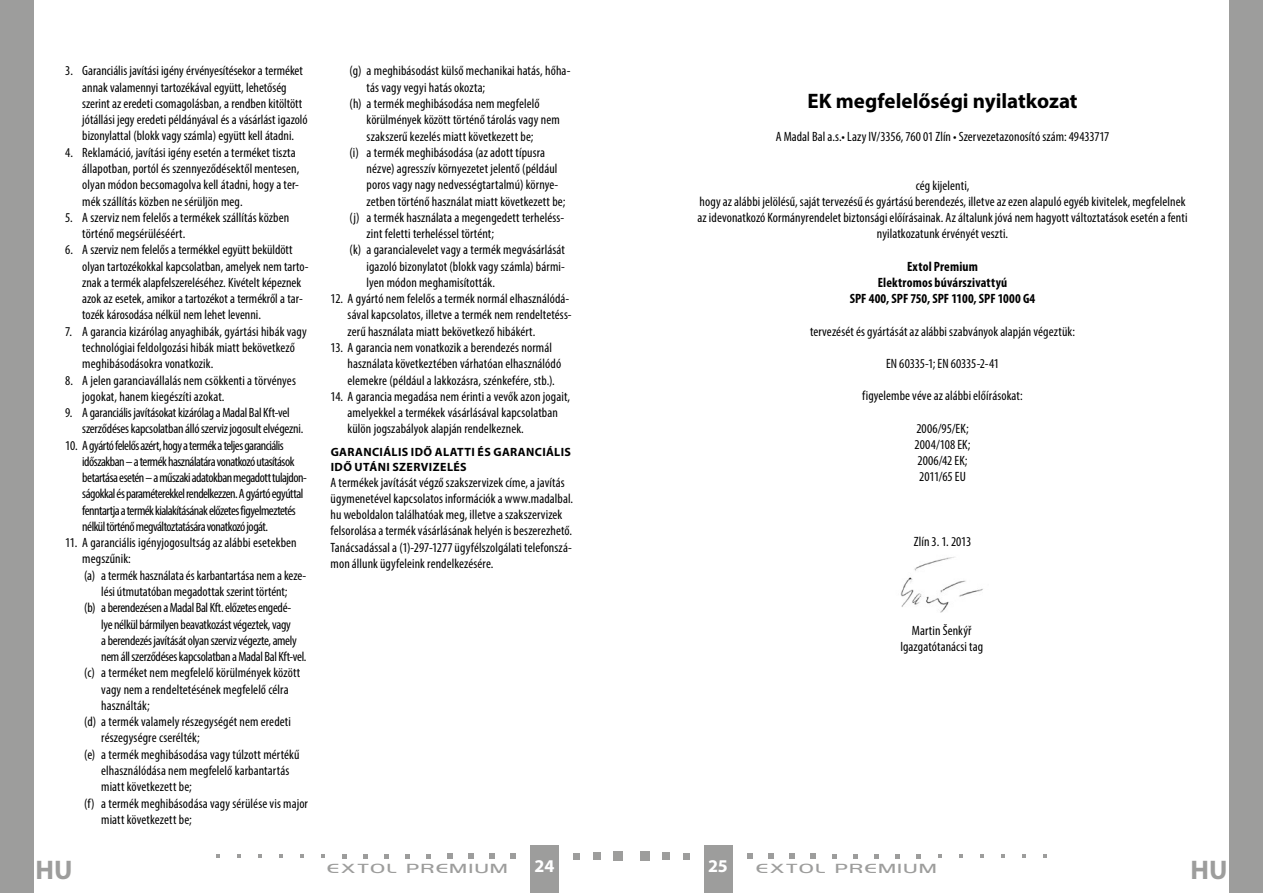
<style>
.page{position:relative;width:1263px;height:893px;background:#fff}
.page>*{position:absolute;margin:0;border:0;box-sizing:border-box;transform-origin:0 0}
.t1{font:700 27px "Myriad Pro";color:#9d9d9c}
.t2{font:700 21px "Myriad Pro";color:#000}
.t3{font:700 18px "Myriad Pro";color:#fff}
.t4{font:condensed 13.5px/16.2px "Myriad Pro";letter-spacing:.005em;color:#000}
.t5{font:condensed 13.5px/16.2px "Myriad Pro";letter-spacing:-.035em;color:#000}
.t6{font:condensed 13.5px "Myriad Pro";letter-spacing:-.025em;color:#000}
.t7{font:condensed 13.5px/16.2px "Myriad Pro";letter-spacing:-.015em;color:#000}
.t8{font:700 condensed 13.5px/16.2px "Myriad Pro";letter-spacing:.01em;color:#000;text-align:center}
.t9{font:700 12px/14.4px "Myriad Pro";letter-spacing:.03em;color:#000}
.t10{font:12px "Highland Gothic Light Medium CE";letter-spacing:.12em;color:#9d9d9c;scale:1.5 1}
</style>
<div class="page">
<div style="left:0;top:0;width:34px;height:893px;background:#9d9d9c"></div>
<div style="left:1229px;top:0;width:34px;height:893px;background:#9d9d9c"></div>
<div style="left:704px;top:844px;width:29px;height:49px;background:#9d9d9c"></div>
<div style="left:530px;top:844px;width:28px;height:49px;background:#9d9d9c"></div>
<div style="left:640px;top:851px;width:9px;height:10px;background:#9d9d9c"></div>
<div style="left:662px;top:852px;width:8px;height:8px;background:#9d9d9c"></div>
<div style="left:683px;top:853px;width:7px;height:6px;background:#9d9d9c"></div>
<svg style="left:747px;top:853px;width:6px;height:6px"></svg>
<svg style="left:768px;top:853px;width:6px;height:6px"></svg>
<svg style="left:789px;top:853px;width:6px;height:6px"></svg>
<svg style="left:811px;top:853px;width:5px;height:6px"></svg>
<svg style="left:832px;top:854px;width:5px;height:4px"></svg>
<svg style="left:853px;top:854px;width:5px;height:4px"></svg>
<svg style="left:874px;top:854px;width:5px;height:4px"></svg>
<svg style="left:895px;top:854px;width:5px;height:4px"></svg>
<svg style="left:916px;top:854px;width:5px;height:4px"></svg>
<svg style="left:938px;top:854px;width:4px;height:4px"></svg>
<svg style="left:959px;top:854px;width:4px;height:4px"></svg>
<svg style="left:980px;top:854px;width:4px;height:4px"></svg>
<svg style="left:1001px;top:854px;width:4px;height:4px"></svg>
<svg style="left:1022px;top:854px;width:4px;height:4px"></svg>
<svg style="left:1043px;top:854px;width:4px;height:4px"></svg>
<div style="left:614px;top:851px;width:9px;height:10px;background:#9d9d9c"></div>
<div style="left:593px;top:852px;width:8px;height:8px;background:#9d9d9c"></div>
<svg style="left:573px;top:853px;width:6px;height:6px"></svg>
<svg style="left:510px;top:853px;width:6px;height:6px"></svg>
<svg style="left:489px;top:853px;width:5px;height:6px"></svg>
<svg style="left:468px;top:853px;width:5px;height:6px"></svg>
<svg style="left:447px;top:853px;width:5px;height:6px"></svg>
<svg style="left:426px;top:854px;width:5px;height:4px"></svg>
<svg style="left:405px;top:854px;width:5px;height:4px"></svg>
<svg style="left:384px;top:854px;width:5px;height:4px"></svg>
<svg style="left:363px;top:854px;width:5px;height:4px"></svg>
<svg style="left:342px;top:854px;width:5px;height:4px"></svg>
<svg style="left:321px;top:854px;width:4px;height:4px"></svg>
<svg style="left:300px;top:854px;width:4px;height:4px"></svg>
<svg style="left:279px;top:854px;width:4px;height:4px"></svg>
<svg style="left:258px;top:854px;width:4px;height:4px"></svg>
<svg style="left:237px;top:854px;width:4px;height:4px"></svg>
<svg style="left:216px;top:854px;width:4px;height:4px"></svg>
<img style="left:900px;top:557px;width:83px;height:56px">
<p class="t4" style="left:82px;top:63px;width:227px;text-indent:-17px">3. Garanciális javítási igény érvényesítésekor a terméket annak valamennyi tartozékával együtt, lehetőség szerint az eredeti csomagolásban, a rendben kitöltött jótállási jegy eredeti példányával és a vásárlást igazoló bizonylattal (blokk vagy számla) együtt kell átadni.</p>
<p class="t4" style="left:82px;top:144px;width:219px;text-indent:-17px">4. Reklamáció, javítási igény esetén a terméket tiszta állapotban, portól és szennyeződésektől mentesen, olyan módon becsomagolva kell átadni, hogy a ter&shy;mék szállítás közben ne sérüljön meg.</p>
<p class="t4" style="left:82px;top:209px;width:208px;text-indent:-17px">5. A szerviz nem felelős a termékek szállítás közben történő megsérüléséért.</p>
<p class="t4" style="left:82px;top:242px;width:228px;text-indent:-17px">6. A szerviz nem felelős a termékkel együtt beküldött olyan tartozékokkal kapcsolatban, amelyek nem tarto&shy;znak a termék alapfelszereléséhez. Kivételt képeznek azok az esetek, amikor a tartozékot a termékről a tar&shy;tozék károsodása nélkül nem lehet levenni.</p>
<p class="t4" style="left:82px;top:323px;width:226px;text-indent:-17px">7. A garancia kizárólag anyaghibák, gyártási hibák vagy technológiai feldolgozási hibák miatt bekövetkező meghibásodásokra vonatkozik.</p>
<p class="t4" style="left:82px;top:372px;width:215px;text-indent:-17px">8. A jelen garanciavállalás nem csökkenti a törvényes jogokat, hanem kiegészíti azokat.</p>
<p class="t7" style="left:82px;top:404px;width:222px;text-indent:-17px">9. A garanciális javításokat kizárólag a Madal Bal Kft-vel szerződéses kapcsolatban álló szerviz jogosult elvégezni.</p>
<p class="t5" style="left:82px;top:437px;width:226px;text-indent:-17px">10. A gyártó felelős azért, hogy a termék a teljes garanciális időszakban – a termék használatára vonatkozó utasítások betartása esetén – a műszaki adatokban megadott tulajdon&shy;ságokkal és paraméterekkel rendelkezzen. A gyártó egyúttal fenntartja a termék kialakításának előzetes figyelmeztetés nélkül történő megváltoztatására vonatkozó jogát.</p>
<p class="t4" style="left:65px;top:534px;width:233px">11. A garanciális igényjogosultság az alábbi esetekben</p>
<p class="t4" style="left:82px;top:551px;width:50px">megszűnik:</p>
<p class="t4" style="left:84px;top:567px;width:224px">(a) a termék használata és karbantartása nem a keze-</p>
<p class="t4" style="left:101px;top:583px;width:188px">lési útmutatóban megadottak szerint történt;</p>
<p class="t6" style="left:84px;top:600px;width:208px">(b) a berendezésen a Madal Bal Kft. előzetes engedé-</p>
<p class="t6" style="left:101px;top:616px;width:191px">lye nélkül bármilyen beavatkozást végeztek, vagy</p>
<p class="t6" style="left:101px;top:632px;width:197px">a berendezés javítását olyan szerviz végezte, amely</p>
<p class="t6" style="left:101px;top:648px;width:207px">nem áll szerződéses kapcsolatban a Madal Bal Kft-vel.</p>
<p class="t4" style="left:84px;top:665px;width:217px">(c) a terméket nem megfelelő körülmények között</p>
<p class="t4" style="left:101px;top:681px;width:189px">vagy nem a rendeltetésének megfelelő célra</p>
<p class="t4" style="left:101px;top:697px;width:50px">használták;</p>
<p class="t4" style="left:84px;top:713px;width:208px">(d) a termék valamely részegységét nem eredeti</p>
<p class="t4" style="left:101px;top:730px;width:100px">részegységre cserélték;</p>
<p class="t4" style="left:84px;top:746px;width:217px">(e) a termék meghibásodása vagy túlzott mértékű</p>
<p class="t4" style="left:101px;top:762px;width:189px">elhasználódása nem megfelelő karbantartás</p>
<p class="t4" style="left:101px;top:778px;width:92px">miatt következett be;</p>
<p class="t4" style="left:84px;top:795px;width:225px">(f) a termék meghibásodása vagy sérülése vis major</p>
<p class="t4" style="left:101px;top:811px;width:92px">miatt következett be;</p>
<p class="t4" style="left:350px;top:63px;width:222px">(g) a meghibásodást külső mechanikai hatás, hőha-</p>
<p class="t4" style="left:367px;top:79px;width:120px">tás vagy vegyi hatás okozta;</p>
<p class="t4" style="left:350px;top:95px;width:192px">(h) a termék meghibásodása nem megfelelő</p>
<p class="t4" style="left:367px;top:111px;width:195px">körülmények között történő tárolás vagy nem</p>
<p class="t4" style="left:367px;top:128px;width:168px">szakszerű kezelés miatt következett be;</p>
<p class="t4" style="left:350px;top:144px;width:197px">(i) a termék meghibásodása (az adott típusra</p>
<p class="t4" style="left:367px;top:160px;width:192px">nézve) agresszív környezetet jelentő (például</p>
<p class="t4" style="left:367px;top:177px;width:193px">poros vagy nagy nedvességtartalmú) környe-</p>
<p class="t4" style="left:367px;top:193px;width:200px">zetben történő használat miatt következett be;</p>
<p class="t4" style="left:350px;top:209px;width:216px">(j) a termék használata a megengedett terheléss-</p>
<p class="t4" style="left:367px;top:225px;width:129px">zint feletti terheléssel történt;</p>
<p class="t4" style="left:350px;top:242px;width:217px">(k) a garancialevelet vagy a termék megvásárlását</p>
<p class="t4" style="left:367px;top:258px;width:200px">igazoló bizonylatot (blokk vagy számla) bármi-</p>
<p class="t4" style="left:367px;top:274px;width:130px">lyen módon meghamisították.</p>
<p class="t4" style="left:348px;top:290px;width:226px;text-indent:-17px">12. A gyártó nem felelős a termék normál elhasználódá&shy;sával kapcsolatos, illetve a termék nem rendeltetéss&shy;zerű használata miatt bekövetkező hibákért.</p>
<p class="t4" style="left:348px;top:339px;width:215px;text-indent:-17px">13. A garancia nem vonatkozik a berendezés normál használata következtében várhatóan elhasználódó elemekre (például a lakkozásra, szénkefére, stb.).</p>
<p class="t4" style="left:348px;top:388px;width:224px;text-indent:-17px">14. A garancia megadása nem érinti a vevők azon jogait, amelyekkel a termékek vásárlásával kapcsolatban külön jogszabályok alapján rendelkeznek.</p>
<p class="t9" style="left:331px;top:445px;width:242px">GARANCIÁLIS IDŐ ALATTI ÉS GARANCIÁLIS<br>IDŐ UTÁNI SZERVIZELÉS</p>
<p class="t4" style="left:331px;top:474px;width:244px">A termékek javítását végző szakszervizek címe, a javítás ügymenetével kapcsolatos információk a www.madalbal. hu weboldalon találhatóak meg, illetve a szakszervizek felsorolása a termék vásárlásának helyén is beszerezhető.<br>Tanácsadással a (1)-297-1277 ügyfélszolgálati telefonszá&shy;mon állunk ügyfeleink rendelkezésére.</p>
<h2 class="t2" style="left:807px;top:88px;width:272px">EK megfelelőségi nyilatkozat</h2>
<p class="t4" style="left:776px;top:129px;width:335px">A Madal Bal a.s.• Lazy IV/3356, 760 01 Zlín • Szervezetazonosító szám: 49433717</p>
<p class="t4" style="left:697px;top:177px;width:491px;text-align:center">cég kijelenti,<br>hogy az alábbi jelölésű, saját tervezésű és gyártású berendezés, illetve az ezen alapuló egyéb kivitelek, megfelelnek az idevonatkozó Kormányrendelet biztonsági előírásainak. Az általunk jóvá nem hagyott változtatások esetén a fenti nyilatkozatunk érvényét veszti.</p>
<p class="t8" style="left:850px;top:258px;width:187px">Extol Premium<br>Elektromos búvárszivattyú<br>SPF 400, SPF 750, SPF 1100, SPF 1000 G4</p>
<p class="t4" style="left:810px;top:323px;width:267px">tervezését és gyártását az alábbi szabványok alapján végeztük:</p>
<p class="t4" style="left:886px;top:355px;width:114px">EN 60335-1; EN 60335-2-41</p>
<p class="t4" style="left:862px;top:388px;width:162px">figyelembe véve az alábbi előírásokat:</p>
<p class="t4" style="left:915px;top:420px;width:57px;text-align:center">2006/95/EK;<br>2004/108 EK;<br>2006/42 EK;<br>2011/65 EU</p>
<p class="t4" style="left:914px;top:534px;width:59px">Zlín 3. 1. 2013</p>
<p class="t4" style="left:900px;top:622px;width:84px;text-align:center">Martin Šenkýř<br>Igazgatótanácsi tag</p>
<h1 class="t1" style="left:36px;top:852px;width:38px">HU</h1>
<p class="t10" style="left:327px;top:861px;width:122px">EXTOL PREMIUM</p>
<h3 class="t3" style="left:535px;top:855px;width:21px">24</h3>
<h3 class="t3" style="left:708px;top:855px;width:21px">25</h3>
<p class="t10" style="left:756px;top:861px;width:122px">EXTOL PREMIUM</p>
<h1 class="t1" style="left:1190px;top:852px;width:38px">HU</h1>
</div>
